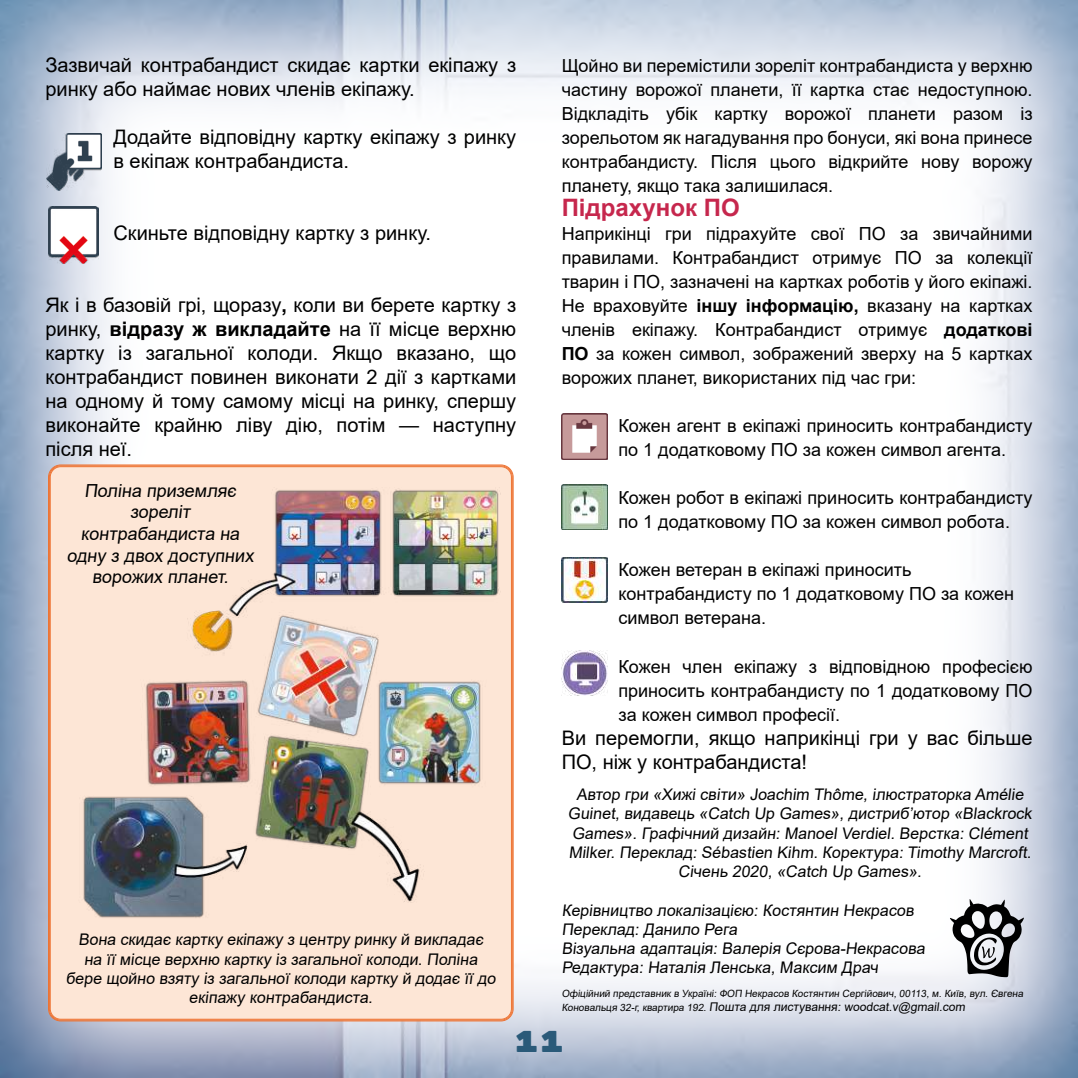
<style>
.page{position:relative;width:1078px;height:1078px;background:#fff}
.page>*{position:absolute;margin:0;border:0;box-sizing:border-box;transform-origin:0 0}
.t1{font:30px "Rubik Mono One";color:#2a5a79}
.t2{font:700 24px "Arial";color:#c6274d}
.t3{font:20px/24px "Arial";color:#000}
.t4{font:18px/24px "Arial";color:#000;text-align:justify}
.t5{font:16px/19.2px "Arial";color:#000;text-align:center}
.t6{font:12px "Arial";color:#000}
.t7{font:10px "Arial";color:#000}
.s1{font-weight:700}
.s2{font-size:10px}
</style>
<div class="page">
<img style="left:0;top:0;width:1077px;height:1077px">
<div style="left:49px;top:465px;width:463px;height:554px;background:#fde6d6;border-radius:11px"></div>
<img style="left:46px;top:134px;width:55px;height:56px">
<img style="left:49px;top:207px;width:50px;height:56px">
<img style="left:561px;top:414px;width:46px;height:45px">
<img style="left:561px;top:557px;width:46px;height:45px">
<img style="left:561px;top:650px;width:46px;height:45px">
<img style="left:561px;top:484px;width:46px;height:45px">
<img style="left:83px;top:489px;width:416px;height:429px">
<svg style="left:949px;top:898px;width:74px;height:78px"></svg>
<p class="t3" style="left:45px;top:53px;width:472px">Зазвичай контрабандист скидає картки екіпажу з ринку або наймає нових членів екіпажу.</p>
<p class="t3" style="left:113px;top:125px;width:404px">Додайте відповідну картку екіпажу з ринку в екіпаж контрабандиста.</p>
<p class="t3" style="left:113px;top:221px;width:319px">Скиньте відповідну картку з ринку.</p>
<p class="t3" style="left:45px;top:293px;width:472px;text-align:justify">Як і в базовій грі, щоразу<span class="s1">,</span> коли ви берете картку з ринку, <span class="s1">відразу ж викладайте</span> на її місце верхню картку із загальної колоди. Якщо вказано, що контрабандист повинен виконати 2 дії з картками на одному й тому самому місці на ринку, спершу виконайте крайню ліву дію, потім — наступну після неї.</p>
<p class="t4" style="left:67px;top:479px;width:191px;line-height:21.6px;text-align:center">Поліна приземляє зореліт контрабандиста на одну з двох доступних ворожих планет.</p>
<p class="t5" style="left:66px;top:929px;width:434px">Вона скидає картку екіпажу з центру ринку й викладає<br>на її місце верхню картку із загальної колоди. Поліна бере щойно взяту із загальної колоди картку й додає її до екіпажу контрабандиста.</p>
<p class="t4" style="left:561px;top:54px;width:472px">Щойно ви перемістили зореліт контрабандиста у верхню частину ворожої планети, її картка стає недоступною.<br>Відкладіть убік картку ворожої планети разом із зорельотом як нагадування про бонуси, які вона принесе контрабандисту. Після цього відкрийте нову ворожу планету, якщо така залишилася.</p>
<h2 class="t2" style="left:561px;top:191px;width:179px">Підрахунок ПО</h2>
<p class="t4" style="left:561px;top:222px;width:472px">Наприкінці гри підрахуйте свої ПО за звичайними правилами. Контрабандист отримує ПО за колекції тварин і ПО, зазначені на картках роботів у його екіпажі.<br>Не враховуйте <span class="s1">іншу інформацію,</span> вказану на картках членів екіпажу. Контрабандист отримує <span class="s1">додаткові ПО</span> за кожен символ, зображений зверху на 5 картках ворожих планет, використаних під час гри:</p>
<p class="t4" style="left:618px;top:414px;width:415px">Кожен агент в екіпажі приносить контрабандисту по 1 додатковому ПО за кожен символ агента.</p>
<p class="t4" style="left:618px;top:486px;width:415px">Кожен робот в екіпажі приносить контрабандисту по 1 додатковому ПО за кожен символ робота.</p>
<p class="t4" style="left:618px;top:558px;width:397px;text-align:left">Кожен ветеран в екіпажі приносить контрабандисту по 1 додатковому ПО за кожен символ ветерана.</p>
<p class="t4" style="left:618px;top:654px;width:415px">Кожен член екіпажу з відповідною професією приносить контрабандисту по 1 додатковому ПО за кожен символ професії.</p>
<p class="t3" style="left:561px;top:725px;width:472px">Ви перемогли, якщо наприкінці гри у вас більше<br>ПО, ніж у контрабандиста!</p>
<p class="t5" style="left:568px;top:784px;width:468px">Автор гри «Хижі світи» Joachim Thôme, ілюстраторка Amélie Guinet, видавець «Catch Up Games», дистриб’ютор «Blackrock Games». Графічний дизайн: Manoel Verdiel. Верстка: Clément Milker. Переклад: Sébastien Kihm. Коректура: Timothy Marcroft.<br>Січень 2020, «Catch Up Games».</p>
<p class="t5" style="left:561px;top:900px;width:367px;text-align:left">Керiвництво локалiзацiєю: Костянтин Некрасов Переклад: Данило Рега<br>Вiзуальна адаптацiя: Валерiя Сєрова-Некрасова Редактура: Наталія Ленська, Максим Драч</p>
<p class="t7" style="left:561px;top:986px;width:464px">Офiцiйний представник в Українi: ФОП Некрасов Костянтин Сергiйович, 00113, м. Київ, вул. Євгена</p>
<p class="t6" style="left:561px;top:998px;width:407px"><span class="s2">Коновальця 32-г, квартира 192.</span> Пошта для листування: woodcat.v@gmail.com</p>
<h1 class="t1" style="left:513px;top:1025px;width:52px">11</h1>
</div>
